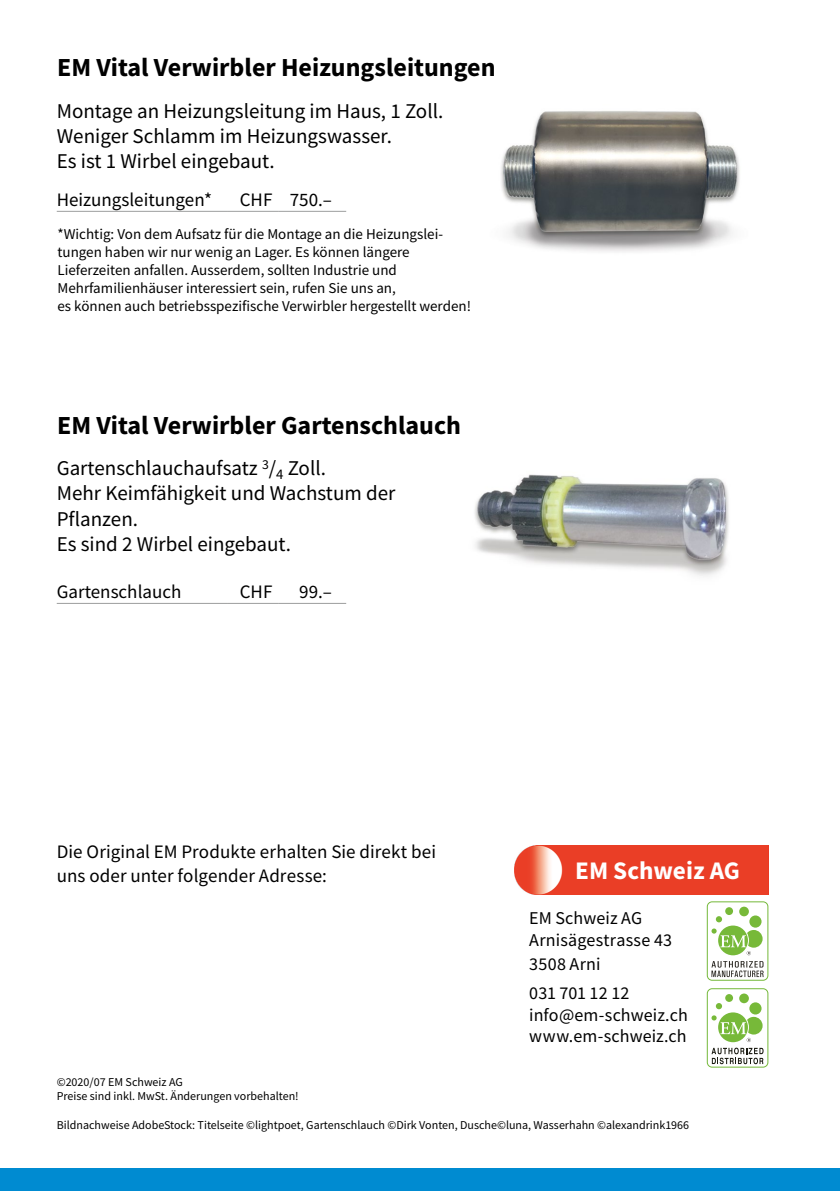
<style>
.page{position:relative;width:840px;height:1191px;background:#fff}
.page>*{position:absolute;margin:0;border:0;box-sizing:border-box;transform-origin:0 0}
.t1{font:700 26px "Source Sans Pro";color:#000}
.t2{font:700 25.2px "Source Sans Pro";color:#fff}
.t3{font:21px/25.2px "Source Sans Pro";color:#000}
.t4{font:19px/24px "Source Sans Pro";color:#000}
.t5{font:18px/21.6px "Source Sans Pro";letter-spacing:.005em;color:#000}
.t6{font:15px/18px "Source Sans Pro";color:#000}
.t7{font:12px/14.4px "Source Sans Pro";color:#000}
</style>
<div class="page">
<svg style="left:706px;top:988px;width:62px;height:79px"></svg>
<svg style="left:706px;top:901px;width:62px;height:79px"></svg>
<img style="left:514px;top:845px;width:254px;height:49px">
<div style="left:0;top:1168px;width:839px;height:23px;background:#008bd1"></div>
<img style="left:474px;top:474px;width:255px;height:102px">
<img style="left:501px;top:111px;width:239px;height:141px">
<hr style="left:57px;top:211px;width:170px;height:1px;background:#9d9e9e">
<hr style="left:227px;top:211px;width:51px;height:1px;background:#9d9e9e">
<hr style="left:278px;top:211px;width:68px;height:1px;background:#9d9e9e">
<hr style="left:57px;top:603px;width:170px;height:1px;background:#9d9e9e">
<hr style="left:227px;top:603px;width:51px;height:1px;background:#9d9e9e">
<hr style="left:278px;top:603px;width:68px;height:1px;background:#9d9e9e">
<h1 class="t1" style="left:57px;top:50px;width:439px">EM Vital Verwirbler Heizungsleitungen</h1>
<h3 class="t3" style="left:57px;top:98px;width:388px">Montage an Heizungsleitung im Haus, 1 Zoll.<br>Weniger Schlamm im Heizungswasser.<br>Es ist 1 Wirbel eingebaut.</h3>
<p class="t4" style="left:57px;top:187px;width:157px">Heizungsleitungen*</p>
<p class="t4" style="left:240px;top:187px;width:94px">CHF 750.–</p>
<p class="t6" style="left:57px;top:225px;width:415px">*Wichtig: Von dem Aufsatz für die Montage an die Heizungslei&shy;tungen haben wir nur wenig an Lager. Es können längere Lieferzeiten anfallen. Ausserdem, sollten Industrie und Mehrfamilienhäuser interessiert sein, rufen Sie uns an,<br>es können auch betriebsspezifische Verwirbler hergestellt werden!</p>
<h1 class="t1" style="left:57px;top:408px;width:405px">EM Vital Verwirbler Gartenschlauch</h1>
<h3 class="t3" style="left:57px;top:455px;width:340px">Gartenschlauchaufsatz <sup>3</sup>/<sub>4</sub> Zoll.<br>Mehr Keimfähigkeit und Wachstum der<br>Pflanzen.<br>Es sind 2 Wirbel eingebaut.</h3>
<p class="t4" style="left:57px;top:579px;width:126px">Gartenschlauch</p>
<p class="t4" style="left:240px;top:579px;width:34px">CHF</p>
<p class="t4" style="left:299px;top:579px;width:34px">99.–</p>
<p class="t4" style="left:57px;top:839px;width:381px">Die Original EM Produkte erhalten Sie direkt bei uns oder unter folgender Adresse:</p>
<p class="t7" style="left:57px;top:1074px;width:243px">©2020/07 EM Schweiz AG<br>Preise sind inkl. MwSt. Änderungen vorbehalten!</p>
<h2 class="t2" style="left:575px;top:854px;width:166px">EM Schweiz AG</h2>
<p class="t5" style="left:529px;top:907px;width:144px">EM Schweiz AG<br>Arnisägestrasse 43</p>
<p class="t5" style="left:529px;top:948px;width:102px;line-height:29.6px">3508 Arni<br>031 701 12 12</p>
<p class="t5" style="left:529px;top:1003px;width:160px">info@em-schweiz.ch www.em-schweiz.ch</p>
<p class="t7" style="left:57px;top:1118px;width:633px">Bildnachweise AdobeStock: Titelseite ©lightpoet, Gartenschlauch ©Dirk Vonten, Dusche©luna, Wasserhahn ©alexandrink1966</p>
</div>
